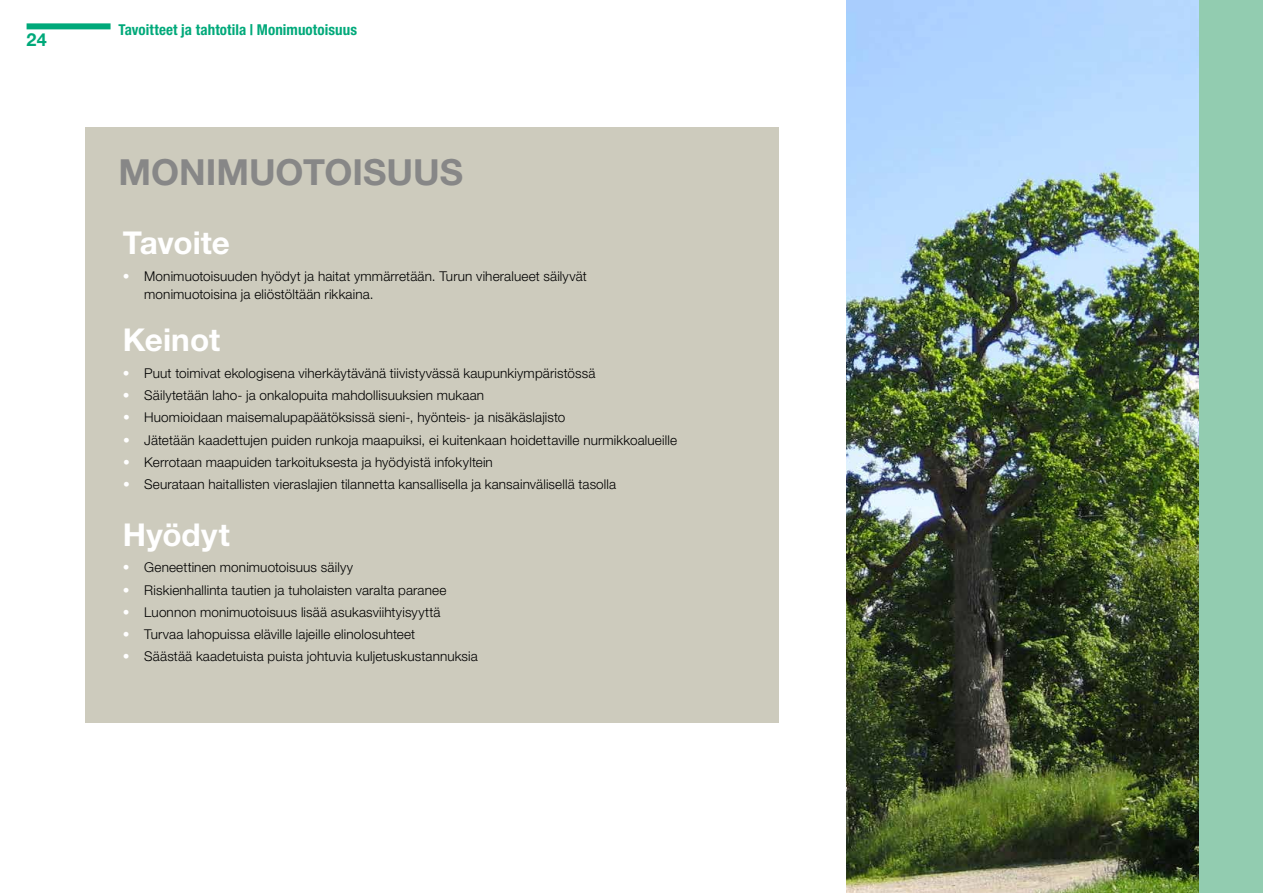
<style>
.page{position:relative;width:1263px;height:893px;background:#fff}
.page>*{position:absolute;margin:0;border:0;box-sizing:border-box;transform-origin:0 0}
.t1{font:700 36px "Helvetica Neue LT Std";color:#878787}
.t2{font:700 31.5px "Helvetica Neue LT Std";color:#fff}
.t3{font:700 18px "Helvetica Neue LT Std";color:#00a97a}
.t4{font:700 condensed 15px "Helvetica Neue LT Std";letter-spacing:.005em;color:#00a97a}
.t5{font:300 13.5px/18px "Helvetica Neue LT Std";letter-spacing:.01em;color:#000}
.s1{color:#fff}
</style>
<div class="page">
<div style="left:27px;top:23px;width:84px;height:6px;background:#00a97a"></div>
<div style="left:85px;top:128px;width:693px;height:595px;background:#cdcbbd"></div>
<img style="left:846px;top:0;width:353px;height:893px">
<div style="left:1199px;top:0;width:64px;height:893px;background:#92ccb0"></div>
<h3 class="t3" style="left:27px;top:28px;width:22px">24</h3>
<p class="t4" style="left:118px;top:20px;width:240px">Tavoitteet ja tahtotila | Monimuotoisuus</p>
<h1 class="t1" style="left:118px;top:150px;width:346px">MONIMUOTOISUUS</h1>
<h2 class="t2" style="left:123px;top:224px;width:109px">Tavoite</h2>
<p class="t5" style="left:144px;top:267px;width:444px;text-indent:-21px"><span class="s1">•</span> Monimuotoisuuden hyödyt ja haitat ymmärretään. Turun viheralueet säilyvät monimuotoisina ja eliöstöltään rikkaina.</p>
<h2 class="t2" style="left:123px;top:321px;width:99px">Keinot</h2>
<p class="t5" style="left:123px;top:364px;width:474px"><span class="s1">•</span> Puut toimivat ekologisena viherkäytävänä tiivistyvässä kaupunkiympäristössä</p>
<p class="t5" style="left:123px;top:386px;width:363px"><span class="s1">•</span> Säilytetään laho- ja onkalopuita mahdollisuuksien mukaan</p>
<p class="t5" style="left:123px;top:408px;width:444px"><span class="s1">•</span> Huomioidaan maisemalupapäätöksissä sieni-, hyönteis- ja nisäkäslajisto</p>
<p class="t5" style="left:123px;top:430px;width:555px"><span class="s1">•</span> Jätetään kaadettujen puiden runkoja maapuiksi, ei kuitenkaan hoidettaville nurmikkoalueille</p>
<p class="t5" style="left:123px;top:453px;width:371px"><span class="s1">•</span> Kerrotaan maapuiden tarkoituksesta ja hyödyistä infokyltein</p>
<p class="t5" style="left:123px;top:475px;width:495px"><span class="s1">•</span> Seurataan haitallisten vieraslajien tilannetta kansallisella ja kansainvälisellä tasolla</p>
<h2 class="t2" style="left:123px;top:515px;width:108px">Hyödyt</h2>
<p class="t5" style="left:123px;top:558px;width:232px"><span class="s1">•</span> Geneettinen monimuotoisuus säilyy</p>
<p class="t5" style="left:123px;top:580px;width:325px"><span class="s1">•</span> Riskienhallinta tautien ja tuholaisten varalta paranee</p>
<p class="t5" style="left:123px;top:603px;width:319px"><span class="s1">•</span> Luonnon monimuotoisuus lisää asukasviihtyisyyttä</p>
<p class="t5" style="left:123px;top:625px;width:294px"><span class="s1">•</span> Turvaa lahopuissa eläville lajeille elinolosuhteet</p>
<p class="t5" style="left:123px;top:647px;width:356px"><span class="s1">•</span> Säästää kaadetuista puista johtuvia kuljetuskustannuksia</p>
</div>
